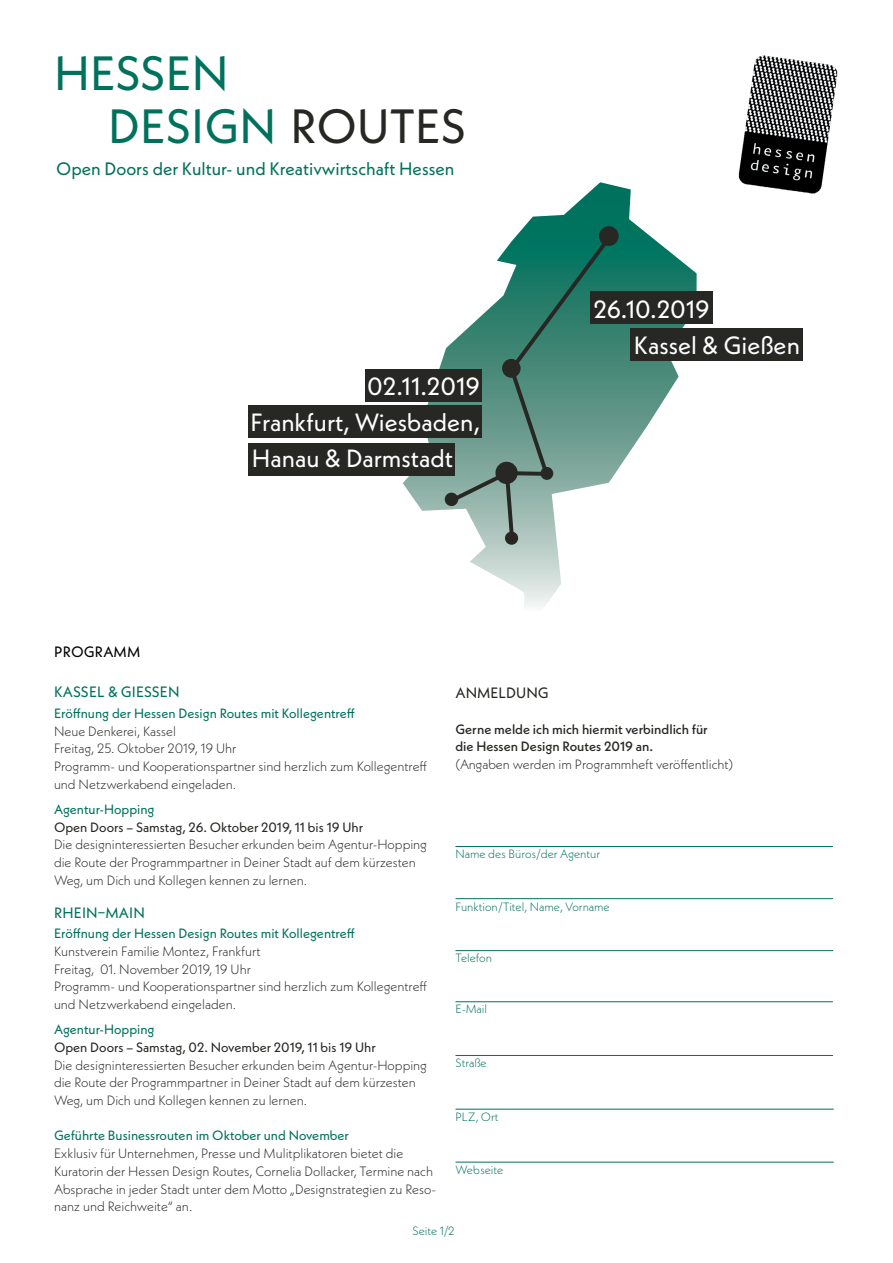
<style>
.page{position:relative;width:893px;height:1263px;background:#fff}
.page>*{position:absolute;margin:0;border:0;box-sizing:border-box;transform-origin:0 0}
.t1{font:48px "Neue Kabel";letter-spacing:.005em;color:#00715c}
.t2{font:24.9px "Neue Kabel";color:#fff}
.t3{font:18px "Neue Kabel";color:#00715c}
.t4{font:15px "Neue Kabel";letter-spacing:.01em;color:#00715c}
.t5{font:15px "Neue Kabel";color:#272724}
.t6{font:15px "Neue Kabel";color:#000}
.t7{font:300 13.5px/17.7px "Neue Kabel";color:#272724}
.t8{font:13.5px "Neue Kabel";color:#00715c}
.t9{font:500 13.5px "Neue Kabel";color:#272724}
.t10{font:300 12px "Neue Kabel";color:#00715c}
.s1{color:#272724}
.s2{font-weight:400}
</style>
<div class="page">
<hr style="left:455px;top:846px;width:378px;height:1px;background:#00715c">
<hr style="left:455px;top:898px;width:378px;height:1px;background:#00715c">
<hr style="left:455px;top:1055px;width:378px;height:1px;background:#00715c">
<hr style="left:455px;top:950px;width:378px;height:1px;background:#00715c">
<hr style="left:455px;top:1109px;width:379px;height:1px;background:#00715c">
<hr style="left:455px;top:1001px;width:378px;height:1px;background:#00715c">
<hr style="left:455px;top:1162px;width:379px;height:1px;background:#00715c">
<img style="left:738px;top:55px;width:100px;height:139px">
<svg style="left:403px;top:182px;width:294px;height:425px"></svg>
<div style="left:600px;top:227px;width:17px;height:18px;background:#272724;border-radius:50%"></div>
<div style="left:599px;top:226px;width:20px;height:20px;border:3px solid #272724;border-radius:50%"></div>
<div style="left:505px;top:532px;width:13px;height:13px;border:3px solid #272724;border-radius:50%"></div>
<div style="left:445px;top:493px;width:13px;height:13px;border:3px solid #272724;border-radius:50%"></div>
<svg style="left:448px;top:231px;width:168px;height:311px"></svg>
<div style="left:248px;top:443px;width:207px;height:32px;background:#272724"></div>
<div style="left:248px;top:405px;width:234px;height:33px;background:#272724"></div>
<div style="left:365px;top:369px;width:117px;height:33px;background:#272724"></div>
<div style="left:630px;top:328px;width:172px;height:33px;background:#272724"></div>
<div style="left:590px;top:291px;width:123px;height:33px;background:#272724"></div>
<p class="t1" style="left:54px;top:42px;width:176px">HESSEN</p>
<p class="t1" style="left:108px;top:95px;width:360px">DESIGN <span class="s1">ROUTES</span></p>
<p class="t3" style="left:56px;top:157px;width:400px">Open Doors der Kultur- und Kreativwirtschaft Hessen</p>
<p class="t2" style="left:367px;top:370px;width:114px">02.11.2019</p>
<p class="t2" style="left:251px;top:406px;width:231px">Frankfurt, Wiesbaden,</p>
<p class="t2" style="left:252px;top:442px;width:203px">Hanau &amp; Darmstadt</p>
<p class="t2" style="left:593px;top:293px;width:118px">26.10.2019</p>
<p class="t2" style="left:634px;top:329px;width:167px">Kassel &amp; Gießen</p>
<p class="t6" style="left:54px;top:642px;width:88px">PROGRAMM</p>
<p class="t4" style="left:54px;top:682px;width:127px">KASSEL &amp; GIESSEN</p>
<p class="t8" style="left:54px;top:705px;width:302px">Eröffnung der Hessen Design Routes mit Kollegentreff</p>
<p class="t7" style="left:54px;top:722px;width:124px">Neue Denkerei, Kassel</p>
<p class="t7" style="left:54px;top:740px;width:184px">Freitag, 25. Oktober 2019, 19 Uhr</p>
<p class="t7" style="left:54px;top:757px;width:375px">Programm- und Kooperationspartner sind herzlich zum Kollegentreff und Netzwerkabend eingeladen.</p>
<p class="t8" style="left:54px;top:801px;width:102px">Agentur-Hopping</p>
<p class="t7" style="left:54px;top:818px;width:375px"><span class="s2">Open Doors – Samstag, 26. Oktober 2019, 11 bis 19 Uhr<br></span>Die designinteressierten Besucher erkunden beim Agentur-Hopping die Route der Programmpartner in Deiner Stadt auf dem kürzesten Weg, um Dich und Kollegen kennen zu lernen.</p>
<p class="t4" style="left:54px;top:903px;width:92px">RHEIN–MAIN</p>
<p class="t8" style="left:54px;top:925px;width:302px">Eröffnung der Hessen Design Routes mit Kollegentreff</p>
<p class="t7" style="left:54px;top:942px;width:208px">Kunstverein Familie Montez, Frankfurt</p>
<p class="t7" style="left:54px;top:960px;width:198px">Freitag, 01. November 2019, 19 Uhr</p>
<p class="t7" style="left:54px;top:978px;width:375px">Programm- und Kooperationspartner sind herzlich zum Kollegentreff und Netzwerkabend eingeladen.</p>
<p class="t8" style="left:54px;top:1021px;width:102px">Agentur-Hopping</p>
<p class="t7" style="left:54px;top:1038px;width:375px"><span class="s2">Open Doors – Samstag, 02. November 2019, 11 bis 19 Uhr<br></span>Die designinteressierten Besucher erkunden beim Agentur-Hopping die Route der Programmpartner in Deiner Stadt auf dem kürzesten Weg, um Dich und Kollegen kennen zu lernen.</p>
<p class="t8" style="left:54px;top:1127px;width:297px">Geführte Businessrouten im Oktober und November</p>
<p class="t7" style="left:54px;top:1144px;width:351px">Exklusiv für Unternehmen, Presse und Mulitplikatoren bietet die</p>
<p class="t7" style="left:54px;top:1162px;width:381px">Kuratorin der Hessen Design Routes, Cornelia Dollacker, Termine nach</p>
<p class="t7" style="left:54px;top:1180px;width:383px">Absprache in jeder Stadt unter dem Motto „Designstrategien zu Reso&shy;nanz und Reichweite“ an.</p>
<p class="t5" style="left:455px;top:683px;width:95px">ANMELDUNG</p>
<p class="t9" style="left:455px;top:720px;width:254px">Gerne melde ich mich hiermit verbindlich für</p>
<p class="t9" style="left:455px;top:738px;width:199px">die Hessen Design Routes 2019 an.</p>
<p class="t7" style="left:455px;top:755px;width:279px">(Angaben werden im Programmheft veröffentlicht)</p>
<p class="t10" style="left:455px;top:846px;width:146px">Name des Büros/der Agentur</p>
<p class="t10" style="left:455px;top:899px;width:156px">Funktion/Titel, Name, Vorname</p>
<p class="t10" style="left:455px;top:950px;width:38px">Telefon</p>
<p class="t10" style="left:455px;top:1001px;width:33px">E-Mail</p>
<p class="t10" style="left:455px;top:1055px;width:33px">Straße</p>
<p class="t10" style="left:455px;top:1109px;width:45px">PLZ, Ort</p>
<p class="t10" style="left:455px;top:1162px;width:49px">Webseite</p>
<p class="t10" style="left:412px;top:1223px;width:44px">Seite 1/2</p>
</div>
